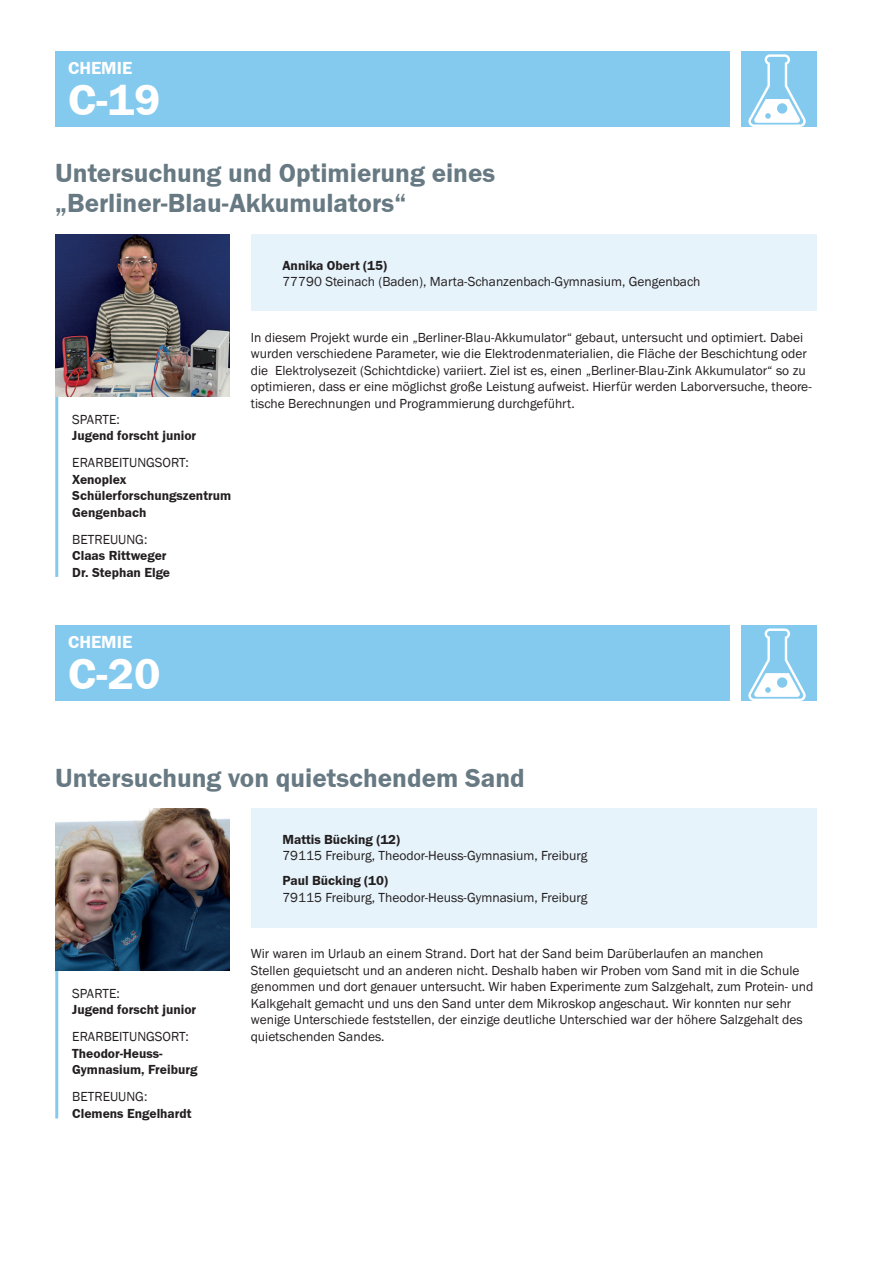
<style>
.page{position:relative;width:893px;height:1263px;background:#fff}
.page>*{position:absolute;margin:0;border:0;box-sizing:border-box;transform-origin:0 0}
.t1{font:700 45px "SICK Franklin";color:#fff}
.t2{font:700 27px/30px "SICK Franklin";color:#677982}
.t3{font:700 18px "SICK Franklin";color:#fff}
.t4{font:13.5px/16.5px "SICK Franklin";color:#231f20}
.t5{font:700 13.5px/16.5px "SICK Franklin";color:#231f20}
</style>
<div class="page">
<hr style="left:55px;top:395px;width:3px;height:182px;background:#84caef">
<hr style="left:55px;top:970px;width:3px;height:148px;background:#84caef">
<img style="left:55px;top:234px;width:175px;height:162px">
<img style="left:55px;top:808px;width:175px;height:162px">
<div style="left:55px;top:51px;width:675px;height:76px;background:#84caef"></div>
<div style="left:741px;top:51px;width:75px;height:76px;background:#84caef"></div>
<svg style="left:748px;top:54px;width:58px;height:73px"></svg>
<div style="left:55px;top:625px;width:675px;height:76px;background:#84caef"></div>
<div style="left:741px;top:625px;width:75px;height:76px;background:#84caef"></div>
<svg style="left:748px;top:628px;width:58px;height:73px"></svg>
<div style="left:251px;top:234px;width:565px;height:77px;background:#e6f3fb"></div>
<div style="left:251px;top:808px;width:565px;height:119px;background:#e6f3fb"></div>
<h3 class="t3" style="left:68px;top:57px;width:66px">CHEMIE</h3>
<h1 class="t1" style="left:68px;top:73px;width:94px">C-19</h1>
<h2 class="t2" style="left:55px;top:159px;width:442px">Untersuchung und Optimierung eines „Berliner-Blau-Akkumulators“</h2>
<p class="t5" style="left:282px;top:257px;width:106px">Annika Obert (15)</p>
<p class="t4" style="left:282px;top:274px;width:420px">77790 Steinach (Baden), Marta-Schanzenbach-Gymnasium, Gengenbach</p>
<p class="t4" style="left:72px;top:411px;width:49px">SPARTE:</p>
<p class="t5" style="left:72px;top:428px;width:125px">Jugend forscht junior</p>
<p class="t4" style="left:72px;top:455px;width:118px">ERARBEITUNGSORT:</p>
<p class="t5" style="left:72px;top:471px;width:160px">Xenoplex<br>Schülerforschungszentrum<br>Gengenbach</p>
<p class="t4" style="left:72px;top:531px;width:77px">BETREUUNG:</p>
<p class="t5" style="left:72px;top:548px;width:99px">Claas Rittweger<br>Dr. Stephan Elge</p>
<p class="t4" style="left:251px;top:329px;width:562px">In diesem Projekt wurde ein „Berliner-Blau-Akkumulator“ gebaut, untersucht und optimiert. Dabei wurden verschiedene Parameter, wie die Elektrodenmaterialien, die Fläche der Beschichtung oder die Elektrolysezeit (Schichtdicke) variiert. Ziel ist es, einen „Berliner-Blau-Zink Akkumulator“ so zu optimieren, dass er eine möglichst große Leistung aufweist. Hierfür werden Laborversuche, theore&shy;tische Berechnungen und Programmierung durchgeführt.</p>
<h3 class="t3" style="left:68px;top:631px;width:66px">CHEMIE</h3>
<h1 class="t1" style="left:68px;top:647px;width:94px">C-20</h1>
<h2 class="t2" style="left:55px;top:763px;width:471px">Untersuchung von quietschendem Sand</h2>
<p class="t4" style="left:72px;top:985px;width:49px">SPARTE:</p>
<p class="t5" style="left:72px;top:1002px;width:125px">Jugend forscht junior</p>
<p class="t4" style="left:72px;top:1029px;width:118px">ERARBEITUNGSORT:</p>
<p class="t5" style="left:72px;top:1045px;width:127px">Theodor-Heuss-<br>Gymnasium, Freiburg</p>
<p class="t4" style="left:72px;top:1089px;width:77px">BETREUUNG:</p>
<p class="t5" style="left:72px;top:1105px;width:121px">Clemens Engelhardt</p>
<p class="t5" style="left:282px;top:831px;width:119px">Mattis Bücking (12)</p>
<p class="t4" style="left:282px;top:847px;width:307px">79115 Freiburg, Theodor-Heuss-Gymnasium, Freiburg</p>
<p class="t5" style="left:282px;top:872px;width:107px">Paul Bücking (10)</p>
<p class="t4" style="left:282px;top:889px;width:307px">79115 Freiburg, Theodor-Heuss-Gymnasium, Freiburg</p>
<p class="t4" style="left:251px;top:945px;width:564px">Wir waren im Urlaub an einem Strand. Dort hat der Sand beim Darüberlaufen an manchen<br>Stellen gequietscht und an anderen nicht. Deshalb haben wir Proben vom Sand mit in die Schule genommen und dort genauer untersucht. Wir haben Experimente zum Salzgehalt, zum Protein- und Kalkgehalt gemacht und uns den Sand unter dem Mikroskop angeschaut. Wir konnten nur sehr wenige Unterschiede feststellen, der einzige deutliche Unterschied war der höhere Salzgehalt des quietschenden Sandes.</p>
</div>
